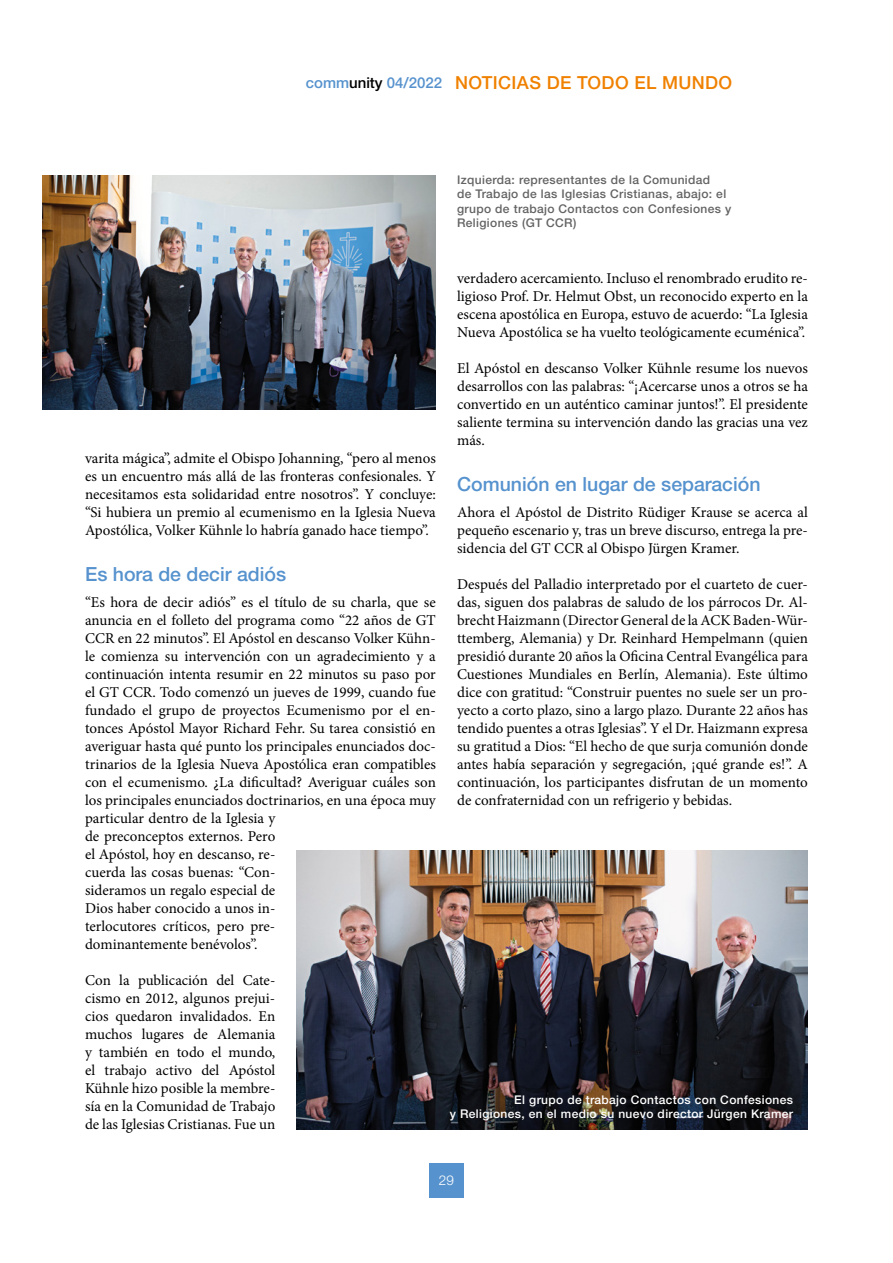
<style>
.page{position:relative;width:893px;height:1263px;background:#fff}
.page>*{position:absolute;margin:0;border:0;box-sizing:border-box;transform-origin:0 0}
.t1{font:500 19.5px "Helvetica Neue LTW1 G";color:#5692ce}
.t2{font:500 18px "Helvetica Neue LTW1 G";letter-spacing:.02em;color:#f08100}
.t3{font:15px/18px "Minion Pro";color:#000;text-align:justify}
.t4{font:300 13.5px "Helvetica Neue LTW1 G";color:#fff}
.t5{font:500 12px/14.4px "Helvetica Neue LTW1 G";letter-spacing:.03em;color:#646363}
.t6{font:500 12px/14.4px "Helvetica Neue LTW1 G";letter-spacing:.03em;color:#fff;text-align:right}
.s1{font-size:15px;color:#5692ce}
.s2{font-size:15px;color:#000}
</style>
<div class="page">
<div style="left:429px;top:1163px;width:34px;height:34px;background:#5692ce"></div>
<img style="left:43px;top:175px;width:393px;height:234px">
<img style="left:297px;top:851px;width:511px;height:279px">
<p class="t2" style="left:306px;top:72px;width:428px"><span class="s1">comm</span><span class="s2">unity</span> <span class="s1">04/2022</span> NOTICIAS DE TODO EL MUNDO</p>
<p class="t5" style="left:457px;top:172px;width:276px">Izquierda: representantes de la Comunidad<br>de Trabajo de las Iglesias Cristianas, abajo: el grupo de trabajo Contactos con Confesiones y Religiones (GT CCR)</p>
<p class="t3" style="left:85px;top:449px;width:352px">varita mágica”, admite el Obispo Johanning, “pero al menos es un encuentro más allá de las fronteras confesionales. Y necesitamos esta solidaridad entre nosotros”. Y concluye: “Si hubiera un premio al ecumenismo en la Iglesia Nueva Apostólica, Volker Kühnle lo habría ganado hace tiempo”.</p>
<h1 class="t1" style="left:85px;top:562px;width:203px">Es hora de decir adiós</h1>
<p class="t3" style="left:85px;top:593px;width:352px;text-align:left">“Es hora de decir adiós” es el título de su charla, que se anuncia en el folleto del programa como “22 años de GT CCR en 22 minutos”. El Apóstol en descanso Volker Kühn&shy;le comienza su intervención con un agradecimiento y a continuación intenta resumir en 22 minutos su paso por el GT CCR. Todo comenzó un jueves de 1999, cuando fue fundado el grupo de proyectos Ecumenismo por el en&shy;tonces Apóstol Mayor Richard Fehr. Su tarea consistió en averiguar hasta qué punto los principales enunciados doc&shy;trinarios de la Iglesia Nueva Apostólica eran compatibles con el ecumenismo. ¿La dificultad? Averiguar cuáles son los principales enunciados doctrinarios, en una época muy particular dentro de la Iglesia y<br>de preconceptos externos. Pero<br>el Apóstol, hoy en descanso, re-<br>cuerda las cosas buenas: “Con-<br>sideramos un regalo especial de<br>Dios haber conocido a unos in-<br>terlocutores críticos, pero pre-<br>dominantemente benévolos”.</p>
<p class="t3" style="left:85px;top:971px;width:192px">Con la publicación del Cate&shy;cismo en 2012, algunos prejui&shy;cios quedaron invalidados. En muchos lugares de Alemania y también en todo el mundo, el trabajo activo del Apóstol Kühnle hizo posible la membre&shy;sía en la Comunidad de Trabajo de las Iglesias Cristianas. Fue un</p>
<p class="t3" style="left:457px;top:269px;width:352px">verdadero acercamiento. Incluso el renombrado erudito re&shy;ligioso Prof. Dr. Helmut Obst, un reconocido experto en la escena apostólica en Europa, estuvo de acuerdo: “La Iglesia Nueva Apostólica se ha vuelto teológicamente ecuménica”.</p>
<p class="t3" style="left:457px;top:359px;width:352px">El Apóstol en descanso Volker Kühnle resume los nuevos desarrollos con las palabras: “¡Acercarse unos a otros se ha convertido en un auténtico caminar juntos!”. El presidente saliente termina su intervención dando las gracias una vez más.</p>
<h1 class="t1" style="left:457px;top:472px;width:305px">Comunión en lugar de separación</h1>
<p class="t3" style="left:457px;top:503px;width:352px">Ahora el Apóstol de Distrito Rüdiger Krause se acerca al pequeño escenario y, tras un breve discurso, entrega la pre&shy;sidencia del GT CCR al Obispo Jürgen Kramer.</p>
<p class="t3" style="left:457px;top:575px;width:352px">Después del Palladio interpretado por el cuarteto de cuer&shy;das, siguen dos palabras de saludo de los párrocos Dr. Al&shy;brecht Haizmann (Director General de la ACK Baden-Wür&shy;ttemberg, Alemania) y Dr. Reinhard Hempelmann (quien presidió durante 20 años la Oficina Central Evangélica para Cuestiones Mundiales en Berlín, Alemania). Este último dice con gratitud: “Construir puentes no suele ser un pro&shy;yecto a corto plazo, sino a largo plazo. Durante 22 años has tendido puentes a otras Iglesias”. Y el Dr. Haizmann expresa su gratitud a Dios: “El hecho de que surja comunión donde antes había separación y segregación, ¡qué grande es!”. A continuación, los participantes disfrutan de un momento de confraternidad con un refrigerio y bebidas.</p>
<p class="t6" style="left:450px;top:1092px;width:345px">El grupo de trabajo Contactos con Confesiones<br>y Religiones, en el medio su nuevo director Jürgen Kramer</p>
<p class="t4" style="left:439px;top:1172px;width:17px">29</p>
</div>
